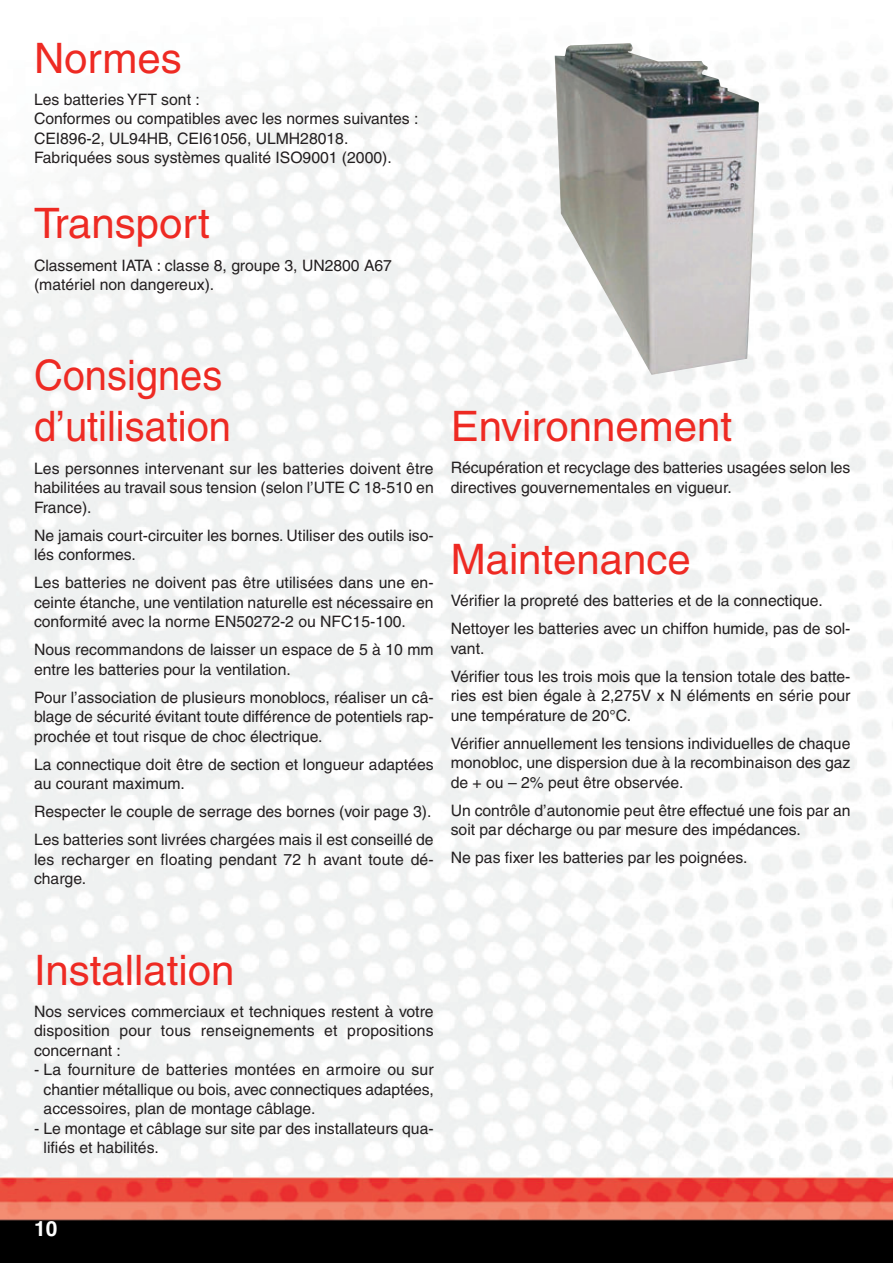
<style>
.page{position:relative;width:893px;height:1263px;background:#fff}
.page>*{position:absolute;margin:0;border:0;box-sizing:border-box;transform-origin:0 0}
.t1{font:42px "Helvetica";color:#ee2a23}
.t2{font:42px/51px "Helvetica";color:#ee2a23;scale:.95 1}
.t3{font:700 21px "Helvetica";color:#fff}
.t4{font:15.75px/19.5px "Helvetica";color:#231f20}
</style>
<div class="page">
<img style="left:0;top:49px;width:893px;height:1214px">
<img style="left:555px;top:43px;width:204px;height:332px">
<h1 class="t1" style="left:34px;top:42px;width:149px">Normes</h1>
<p class="t4" style="left:34px;top:91px;width:386px">Les batteries YFT sont :<br>Conformes ou compatibles avec les normes suivantes :<br>CEI896-2, UL94HB, CEI61056, ULMH28018.<br>Fabriquées sous systèmes qualité ISO9001 (2000).</p>
<h1 class="t1" style="left:34px;top:208px;width:177px">Transport</h1>
<p class="t4" style="left:34px;top:257px;width:360px">Classement IATA : classe 8, groupe 3, UN2800 A67 (matériel non dangereux).</p>
<h1 class="t2" style="left:34px;top:354px;width:209px">Consignes d’utilisation</h1>
<p class="t4" style="left:34px;top:460px;width:401px;text-align:justify">Les personnes intervenant sur les batteries doivent être habilitées au travail sous tension (selon l’UTE C 18-510 en France).</p>
<p class="t4" style="left:34px;top:527px;width:401px">Ne jamais court-circuiter les bornes. Utiliser des outils iso&shy;lés conformes.</p>
<p class="t4" style="left:34px;top:574px;width:401px;text-align:justify">Les batteries ne doivent pas être utilisées dans une en&shy;ceinte étanche, une ventilation naturelle est nécessaire en conformité avec la norme EN50272-2 ou NFC15-100.</p>
<p class="t4" style="left:34px;top:641px;width:401px">Nous recommandons de laisser un espace de 5 à 10 mm entre les batteries pour la ventilation.</p>
<p class="t4" style="left:34px;top:689px;width:401px;text-align:justify">Pour l’association de plusieurs monoblocs, réaliser un câ&shy;blage de sécurité évitant toute différence de potentiels rap&shy;prochée et tout risque de choc électrique.</p>
<p class="t4" style="left:34px;top:756px;width:401px">La connectique doit être de section et longueur adaptées au courant maximum.</p>
<p class="t4" style="left:34px;top:799px;width:401px;line-height:28px">Respecter le couple de serrage des bornes (voir page 3).<br>Les batteries sont livrées chargées mais il est conseillé de</p>
<p class="t4" style="left:34px;top:851px;width:401px">les recharger en floating pendant 72 h avant toute dé&shy;charge.</p>
<h1 class="t1" style="left:451px;top:411px;width:283px">Environnement</h1>
<p class="t4" style="left:451px;top:460px;width:401px">Récupération et recyclage des batteries usagées selon les directives gouvernementales en vigueur.</p>
<h1 class="t1" style="left:451px;top:544px;width:242px">Maintenance</h1>
<p class="t4" style="left:451px;top:588px;width:401px;line-height:28px">Vérifier la propreté des batteries et de la connectique.<br>Nettoyer les batteries avec un chiffon humide, pas de sol-</p>
<p class="t4" style="left:451px;top:635px;width:401px;line-height:28px">vant.<br>Vérifier tous les trois mois que la tension totale des batte-</p>
<p class="t4" style="left:451px;top:687px;width:401px">ries est bien égale à 2,275V x N éléments en série pour une température de 20°C.</p>
<p class="t4" style="left:451px;top:735px;width:401px;text-align:justify">Vérifier annuellement les tensions individuelles de chaque monobloc, une dispersion due à la recombinaison des gaz de + ou – 2% peut être observée.</p>
<p class="t4" style="left:451px;top:802px;width:401px">Un contrôle d’autonomie peut être effectué une fois par an soit par décharge ou par mesure des impédances.</p>
<p class="t4" style="left:451px;top:849px;width:298px">Ne pas fixer les batteries par les poignées.</p>
<h1 class="t1" style="left:34px;top:954px;width:202px">Installation</h1>
<p class="t4" style="left:34px;top:1003px;width:401px;text-align:justify">Nos services commerciaux et techniques restent à votre disposition pour tous renseignements et propositions concernant :</p>
<p class="t4" style="left:44px;top:1061px;width:392px;text-align:justify;text-indent:-10px">- La fourniture de batteries montées en armoire ou sur chantier métallique ou bois, avec connectiques adaptées, accessoires, plan de montage câblage.</p>
<p class="t4" style="left:44px;top:1120px;width:392px;text-indent:-10px">- Le montage et câblage sur site par des installateurs qua&shy;lifiés et habilités.</p>
<h2 class="t3" style="left:34px;top:1221px;width:25px">10</h2>
</div>
